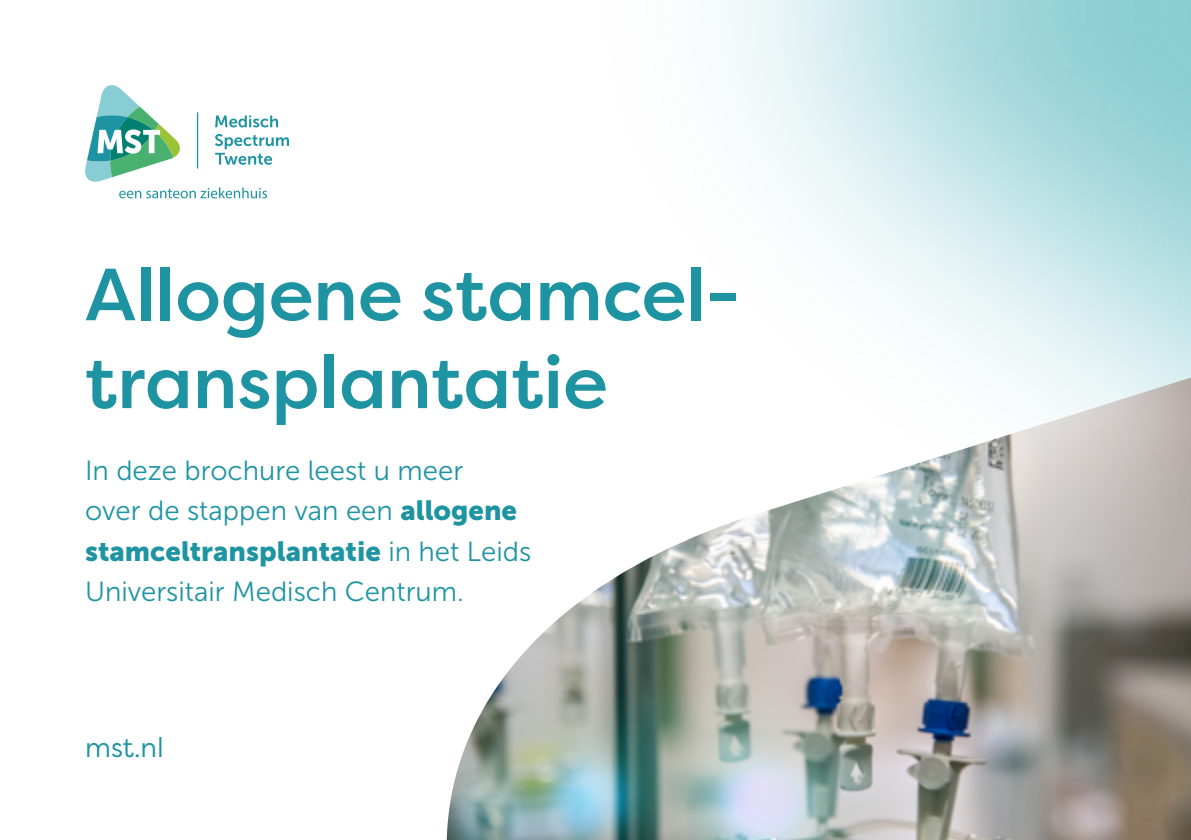
<style>
.page{position:relative;width:1191px;height:840px;background:#fff}
.page>*{position:absolute;margin:0;border:0;box-sizing:border-box;transform-origin:0 0}
.t1{font:500 73.6px/87.8px "Filson Pro";color:#1e94a3}
.t2{font:27.6px/40.4px "Museo Sans 300";color:#1e94a3}
.t3{font:27.6px "Museo Sans 900";color:#1e94a3}
.t4{font:27.6px "Filson Pro";color:#1e94a3}
.s1{font-family:"Museo Sans 900"}
.s2{font-family:"Museo Sans 300"}
</style>
<div class="page">
<img style="left:447px;top:377px;width:744px;height:462px">
<svg style="left:85px;top:85px;width:204px;height:113px"></svg>
<hr style="left:197px;top:112px;width:1px;height:56px;background:#1e94a3">
<h1 class="t1" style="left:85px;top:249px;width:657px">Allogene stamcel&shy;transplantatie</h1>
<p class="t2" style="left:85px;top:450px;width:433px">In deze brochure leest u meer over de stappen van een <span class="s1">allogene</span></p>
<p class="t3" style="left:85px;top:535px;width:448px">stamceltransplantatie <span class="s2">in het Leids</span></p>
<p class="t2" style="left:85px;top:571px;width:380px">Universitair Medisch Centrum.</p>
<p class="t4" style="left:85px;top:728px;width:80px">mst.nl</p>
</div>
